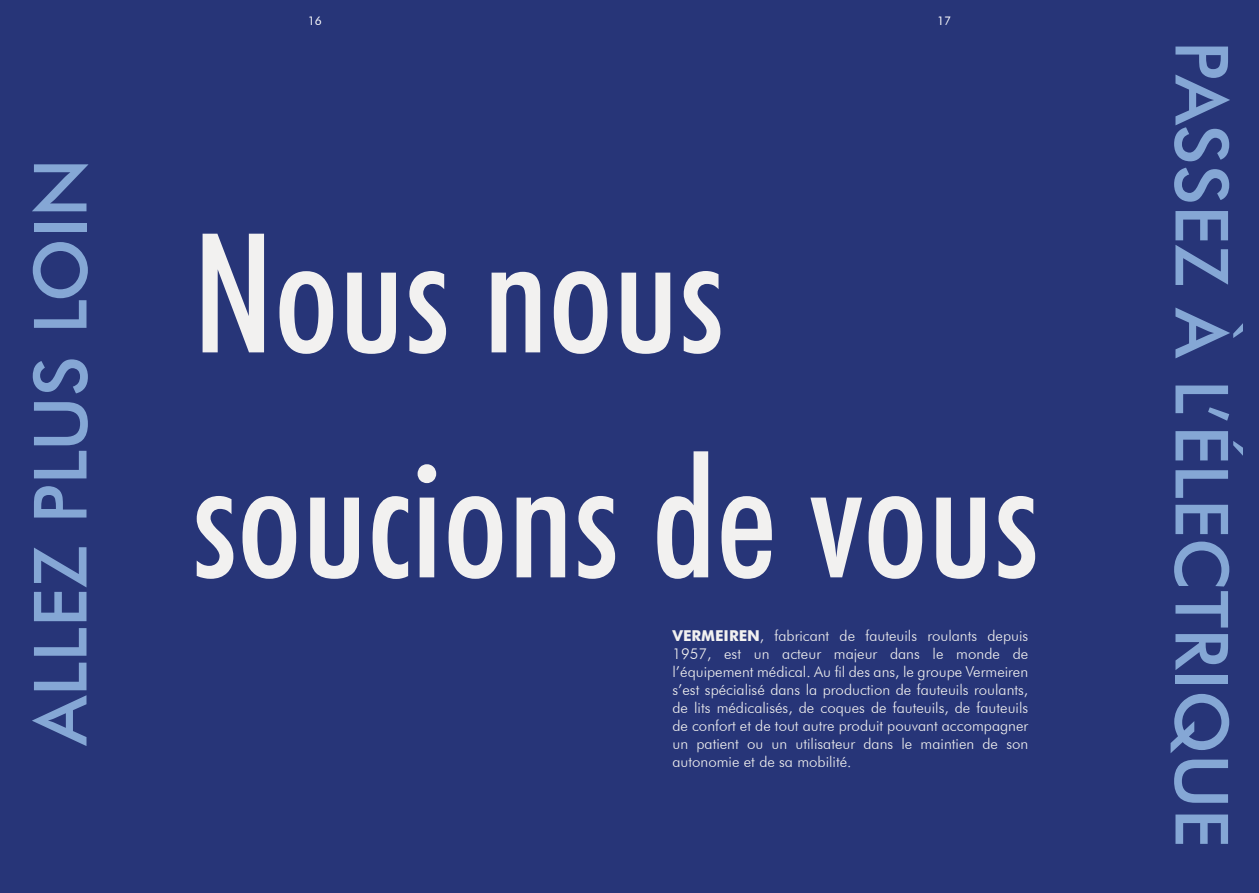
<style>
.page{position:relative;width:1259px;height:893px;background:#273578}
.page>*{position:absolute;margin:0;border:0;box-sizing:border-box;transform-origin:0 0}
.t1{font:500 condensed 166.5px/225px "Futura BT";color:#f2f1f0}
.t2{font:500 73.5px "Futura BT";color:#85a7d5}
.t3{font:300 15px/18px "Futura BT";color:#f2f1f0;text-align:justify}
.t4{font:12px "Futura BT";color:#fff}
.s1{font-weight:700}
</style>
<div class="page">
<p class="t2" style="left:16px;top:745px;width:588px;rotate:-90deg">ALLEZ PLUS LOIN</p>
<p class="t4" style="left:308px;top:13px;width:16px">16</p>
<p class="t4" style="left:937px;top:13px;width:16px">17</p>
<p class="t1" style="left:192px;top:179px;width:848px">Nous nous soucions de vous</p>
<p class="t3" style="left:672px;top:626px;width:357px"><span class="s1">VERMEIREN</span>, fabricant de fauteuils roulants depuis 1957, est un acteur majeur dans le monde de l’équipement médical. Au fil des ans, le groupe Vermeiren s’est spécialisé dans la production de fauteuils roulants, de lits médicalisés, de coques de fauteuils, de fauteuils de confort et de tout autre produit pouvant accompagner un patient ou un utilisateur dans le maintien de son autonomie et de sa mobilité.</p>
<p class="t2" style="left:1246px;top:41px;width:809px;rotate:90deg">PASSEZ À L’ÉLECTRIQUE</p>
</div>
